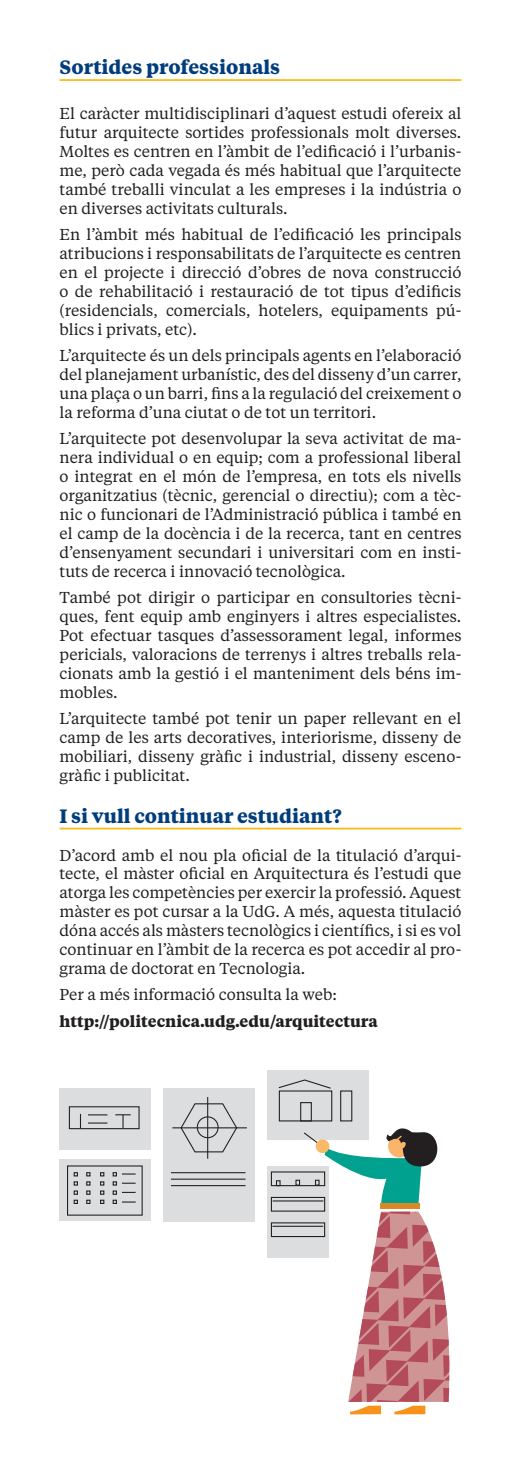
<style>
.page{position:relative;width:521px;height:1474px;background:#fff}
.page>*{position:absolute;margin:0;border:0;box-sizing:border-box;transform-origin:0 0}
.INTERTITOLS_GROCS{font:700 19.25px "Tiempos Text";color:#013d7d}
.BODY{font:15.75px/18.9px "Tiempos Text";color:#231f20;text-align:justify}
.BODY-2{font:700 15.75px "Tiempos Text";color:#231f20}
</style>
<div class="page">
<hr style="left:60px;top:79px;width:401px;height:2px;background:#fcba13">
<hr style="left:60px;top:827px;width:401px;height:2px;background:#fcba13">
<div style="left:267px;top:1069px;width:102px;height:70px;background:#dcdddf"></div>
<div style="left:163px;top:1087px;width:91px;height:134px;background:#dcdddf"></div>
<svg style="left:180px;top:1102px;width:58px;height:50px"></svg>
<hr style="left:207px;top:1097px;width:1px;height:61px;background:#231f20">
<hr style="left:172px;top:1127px;width:75px;height:1px;background:#231f20">
<hr style="left:171px;top:1172px;width:74px;height:1px;background:#231f20">
<hr style="left:171px;top:1178px;width:74px;height:1px;background:#231f20">
<hr style="left:171px;top:1185px;width:74px;height:1px;background:#231f20">
<div style="left:197px;top:1116px;width:22px;height:22px;border:1px solid #231f20;border-radius:50%"></div>
<div style="left:267px;top:1165px;width:62px;height:92px;background:#dcdddf"></div>
<div style="left:60px;top:1087px;width:91px;height:62px;background:#dcdddf"></div>
<div style="left:60px;top:1158px;width:91px;height:62px;background:#dcdddf"></div>
<div style="left:69px;top:1106px;width:71px;height:23px;border:1px solid #231f20"></div>
<svg style="left:80px;top:1113px;width:1px;height:15px"></svg>
<svg style="left:115px;top:1114px;width:16px;height:14px"></svg>
<svg style="left:74px;top:1172px;width:4px;height:31px"></svg>
<svg style="left:86px;top:1172px;width:4px;height:31px"></svg>
<svg style="left:100px;top:1172px;width:4px;height:31px"></svg>
<div style="left:279px;top:1090px;width:53px;height:31px;border:1px solid #231f20"></div>
<div style="left:340px;top:1090px;width:12px;height:31px;border:1px solid #231f20"></div>
<svg style="left:278px;top:1079px;width:53px;height:10px"></svg>
<div style="left:300px;top:1102px;width:12px;height:19px;border:1px solid #231f20"></div>
<div style="left:271px;top:1171px;width:54px;height:15px;border:1px solid #231f20"></div>
<div style="left:271px;top:1196px;width:54px;height:15px;border:1px solid #231f20"></div>
<div style="left:271px;top:1222px;width:54px;height:15px;border:1px solid #231f20"></div>
<svg style="left:276px;top:1180px;width:5px;height:6px"></svg>
<svg style="left:295px;top:1128px;width:155px;height:286px"></svg>
<hr style="left:273px;top:1200px;width:50px;height:1px;background:#231f20">
<hr style="left:272px;top:1225px;width:51px;height:1px;background:#231f20">
<svg style="left:88px;top:1114px;width:19px;height:1px"></svg>
<svg style="left:88px;top:1122px;width:19px;height:1px"></svg>
<svg style="left:113px;top:1172px;width:23px;height:31px"></svg>
<div style="left:380px;top:1202px;width:39px;height:6px;background:#db8926"></div>
<p class="INTERTITOLS_GROCS" style="left:60px;top:54px;width:222px">Sortides professionals</p>
<p class="BODY" style="left:60px;top:104px;width:403px">El caràcter multidisciplinari d’aquest estudi ofereix al futur arquitecte sortides professionals molt diverses.<br>Moltes es centren en l’àmbit de l’edificació i l’urbanis&shy;me, però cada vegada és més habitual que l’arquitecte també treballi vinculat a les empreses i la indústria o en diverses activitats culturals.</p>
<p class="BODY" style="left:60px;top:225px;width:403px">En l’àmbit més habitual de l’edificació les principals atribucions i responsabilitats de l’arquitecte es centren en el projecte i direcció d’obres de nova construcció o de rehabilitació i restauració de tot tipus d’edificis (residencials, comercials, hotelers, equipaments pú&shy;blics i privats, etc).</p>
<p class="BODY" style="left:60px;top:345px;width:403px">L’arquitecte és un dels principals agents en l’elaboració del planejament urbanístic, des del disseny d’un carrer, una plaça o un barri, fins a la regulació del creixement o la reforma d’una ciutat o de tot un territori.</p>
<p class="BODY" style="left:60px;top:428px;width:403px">L’arquitecte pot desenvolupar la seva activitat de ma&shy;nera individual o en equip; com a professional liberal o integrat en el món de l’empresa, en tots els nivells organitzatius (tècnic, gerencial o directiu); com a tèc&shy;nic o funcionari de l’Administració pública i també en el camp de la docència i de la recerca, tant en centres d’ensenyament secundari i universitari com en insti&shy;tuts de recerca i innovació tecnològica.</p>
<p class="BODY" style="left:60px;top:587px;width:403px">També pot dirigir o participar en consultories tècni&shy;ques, fent equip amb enginyers i altres especialistes.<br>Pot efectuar tasques d’assessorament legal, informes pericials, valoracions de terrenys i altres treballs rela&shy;cionats amb la gestió i el manteniment dels béns im&shy;mobles.</p>
<p class="BODY" style="left:60px;top:708px;width:403px">L’arquitecte també pot tenir un paper rellevant en el camp de les arts decoratives, interiorisme, disseny de mobiliari, disseny gràfic i industrial, disseny esceno&shy;gràfic i publicitat.</p>
<p class="INTERTITOLS_GROCS" style="left:60px;top:802px;width:283px">I si vull continuar estudiant?</p>
<p class="BODY" style="left:60px;top:844px;width:403px">D’acord amb el nou pla oficial de la titulació d’arqui&shy;tecte, el màster oficial en Arquitectura és l’estudi que atorga les competències per exercir la professió. Aquest màster es pot cursar a la UdG. A més, aquesta titulació dóna accés als màsters tecnològics i científics, i si es vol continuar en l’àmbit de la recerca es pot accedir al pro&shy;grama de doctorat en Tecnologia.</p>
<p class="BODY" style="left:60px;top:984px;width:279px">Per a més informació consulta la web:</p>
<p class="BODY-2" style="left:60px;top:1009px;width:320px">http://politecnica.udg.edu/arquitectura</p>
</div>
